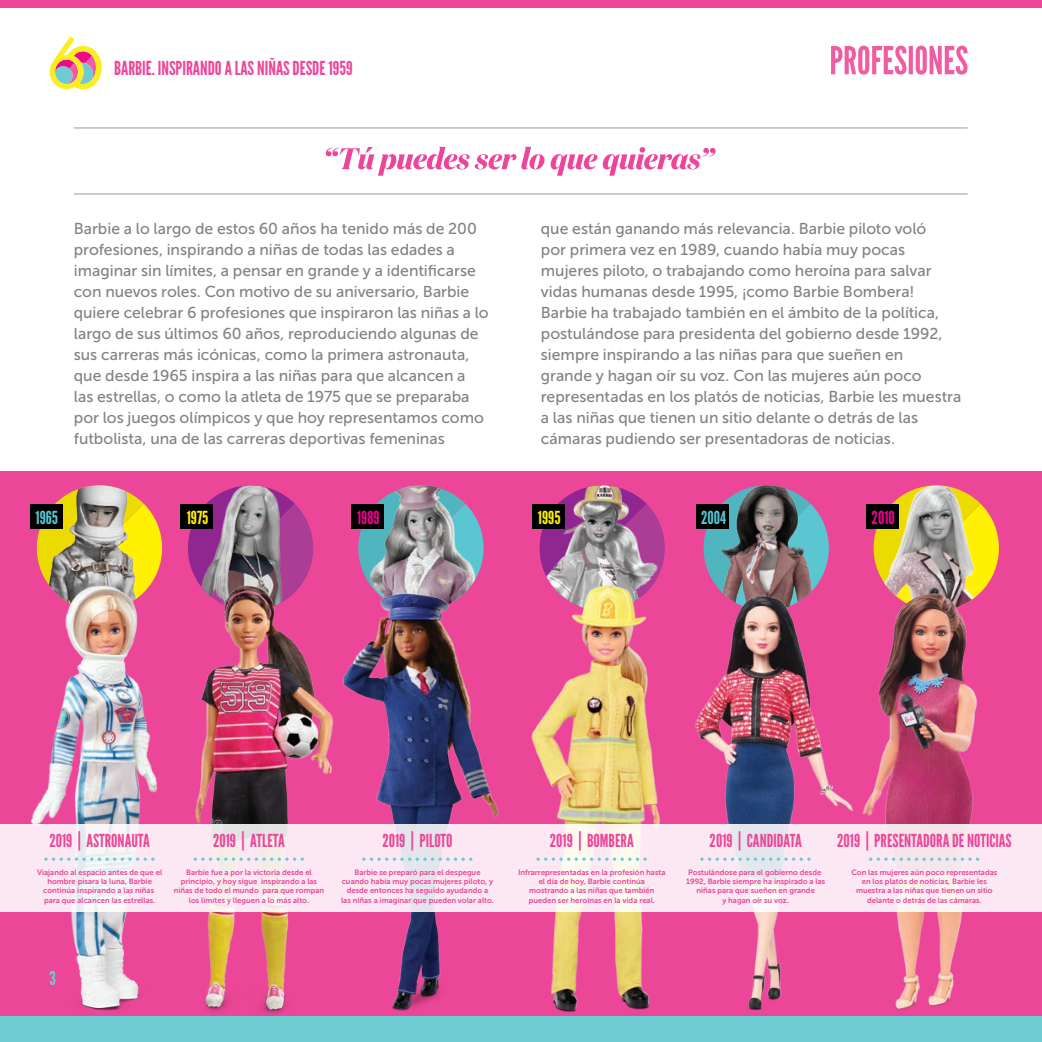
<style>
.page{position:relative;width:1042px;height:1042px;background:#fff}
.page>*{position:absolute;margin:0;border:0;box-sizing:border-box;transform-origin:0 0}
.t1{font:19.25px "League Gothic";color:#ed4599}
.t2{font:19.25px "League Gothic";color:#6fcbd2}
.t3{font:17.85px "League Gothic";color:#ec4699}
.t4{font:17.85px "League Gothic";color:#59c6d1}
.t5{font:17.85px "League Gothic";color:#fff101}
.t6{font:17.85px "League Gothic";color:#ed028c}
.t7{font:15.75px/21px "Museo Sans 500";color:#808285}
.t8{font:7.7px/9.3px "Museo Sans 700";color:#ec4699;text-align:center}
</style>
<div class="page">
<svg style="left:831px;top:46px;width:136px;height:29px"></svg>
<svg style="left:326px;top:147px;width:389px;height:29px"></svg>
<hr style="left:74px;top:127px;width:893px;height:2px;background:#bcbec0">
<hr style="left:74px;top:193px;width:893px;height:2px;background:#bcbec0">
<div style="left:0;top:472px;width:1042px;height:570px;background:#ec4699"></div>
<img style="left:873px;top:485px;width:126px;height:103px">
<div style="left:866px;top:504px;width:33px;height:25px;background:#000"></div>
<img style="left:36px;top:485px;width:127px;height:90px">
<svg style="left:310px;top:529px;width:4px;height:38px"></svg>
<img style="left:188px;top:485px;width:122px;height:90px">
<img style="left:358px;top:485px;width:126px;height:87px">
<img style="left:539px;top:485px;width:126px;height:92px">
<img style="left:703px;top:485px;width:126px;height:100px">
<div style="left:30px;top:504px;width:32px;height:25px;background:#000"></div>
<div style="left:181px;top:504px;width:32px;height:25px;background:#000"></div>
<div style="left:351px;top:504px;width:33px;height:25px;background:#000"></div>
<div style="left:532px;top:504px;width:33px;height:25px;background:#000"></div>
<div style="left:696px;top:504px;width:33px;height:25px;background:#000"></div>
<img style="left:873px;top:588px;width:139px;height:422px">
<img style="left:26px;top:575px;width:144px;height:436px">
<img style="left:170px;top:575px;width:162px;height:439px">
<img style="left:332px;top:572px;width:166px;height:439px">
<img style="left:498px;top:577px;width:209px;height:436px">
<img style="left:661px;top:585px;width:212px;height:428px">
<svg style="left:0;top:824px;width:1042px;height:87px;background:#f9e9f0"></svg>
<svg style="left:44px;top:857px;width:111px;height:4px"></svg>
<svg style="left:194px;top:857px;width:110px;height:4px"></svg>
<svg style="left:362px;top:857px;width:110px;height:4px"></svg>
<svg style="left:536px;top:857px;width:111px;height:4px"></svg>
<svg style="left:700px;top:857px;width:110px;height:4px"></svg>
<svg style="left:869px;top:857px;width:110px;height:4px"></svg>
<div style="left:0;top:1016px;width:1042px;height:26px;background:#6fcbd2"></div>
<div style="left:0;top:0;width:1042px;height:8px;background:#ed4599"></div>
<svg style="left:50px;top:36px;width:52px;height:53px"></svg>
<p class="t1" style="left:114px;top:56px;width:240px">BARBIE. INSPIRANDO A LAS NIÑAS DESDE 1959</p>
<p class="t7" style="left:74px;top:219px;width:416px">Barbie a lo largo de estos 60 años ha tenido más de 200 profesiones, inspirando a niñas de todas las edades a imaginar sin límites, a pensar en grande y a identificarse con nuevos roles. Con motivo de su aniversario, Barbie quiere celebrar 6 profesiones que inspiraron las niñas a lo largo de sus últimos 60 años, reproduciendo algunas de sus carreras más icónicas, como la primera astronauta, que desde 1965 inspira a las niñas para que alcancen a las estrellas, o como la atleta de 1975 que se preparaba por los juegos olímpicos y que hoy representamos como futbolista, una de las carreras deportivas femeninas</p>
<p class="t7" style="left:541px;top:218px;width:422px">que están ganando más relevancia. Barbie piloto voló<br>por primera vez en 1989, cuando había muy pocas mujeres piloto, o trabajando como heroína para salvar vidas humanas desde 1995, ¡como Barbie Bombera!<br>Barbie ha trabajado también en el ámbito de la política, postulándose para presidenta del gobierno desde 1992, siempre inspirando a las niñas para que sueñen en<br>grande y hagan oír su voz. Con las mujeres aún poco representadas en los platós de noticias, Barbie les muestra a las niñas que tienen un sitio delante o detrás de las cámaras pudiendo ser presentadoras de noticias.</p>
<p class="t4" style="left:36px;top:506px;width:24px">1965</p>
<p class="t5" style="left:187px;top:506px;width:23px">1975</p>
<p class="t6" style="left:357px;top:506px;width:24px">1989</p>
<p class="t5" style="left:538px;top:506px;width:24px">1995</p>
<p class="t4" style="left:701px;top:506px;width:27px">2004</p>
<p class="t6" style="left:871px;top:506px;width:25px">2010</p>
<p class="t3" style="left:49px;top:830px;width:102px">2019 | ASTRONAUTA</p>
<p class="t8" style="left:37px;top:867px;width:127px">Viajando al espacio antes de que el hombre pisara la luna, Barbie continúa inspirando a las niñas para que alcancen las estrellas.</p>
<p class="t3" style="left:213px;top:830px;width:73px">2019 | ATLETA</p>
<p class="t8" style="left:174px;top:867px;width:152px">Barbie fue a por la victoria desde el principio, y hoy sigue inspirando a las niñas de todo el mundo para que rompan los límites y lleguen a lo más alto.</p>
<p class="t3" style="left:382px;top:830px;width:72px">2019 | PILOTO</p>
<p class="t8" style="left:341px;top:867px;width:154px">Barbie se preparó para el despegue cuando había muy pocas mujeres piloto, y desde entonces ha seguido ayudando a las niñas a imaginar que pueden volar alto.</p>
<p class="t3" style="left:550px;top:830px;width:85px">2019 | BOMBERA</p>
<p class="t8" style="left:518px;top:867px;width:149px">Infrarrepresentadas en la profesión hasta el día de hoy, Barbie continúa mostrando a las niñas que también pueden ser heroínas en la vida real.</p>
<p class="t3" style="left:709px;top:830px;width:94px">2019 | CANDIDATA</p>
<p class="t8" style="left:686px;top:867px;width:141px">Postulándose para el gobierno desde<br>1992, Barbie siempre ha inspirado a las niñas para que sueñen en grande<br>y hagan oír su voz.</p>
<p class="t3" style="left:837px;top:830px;width:176px">2019 | PRESENTADORA DE NOTICIAS</p>
<p class="t8" style="left:851px;top:867px;width:147px">Con las mujeres aún poco representadas en los platós de noticias, Barbie les muestra a las niñas que tienen un sitio delante o detrás de las cámaras.</p>
<p class="t2" style="left:50px;top:966px;width:8px">3</p>
</div>
